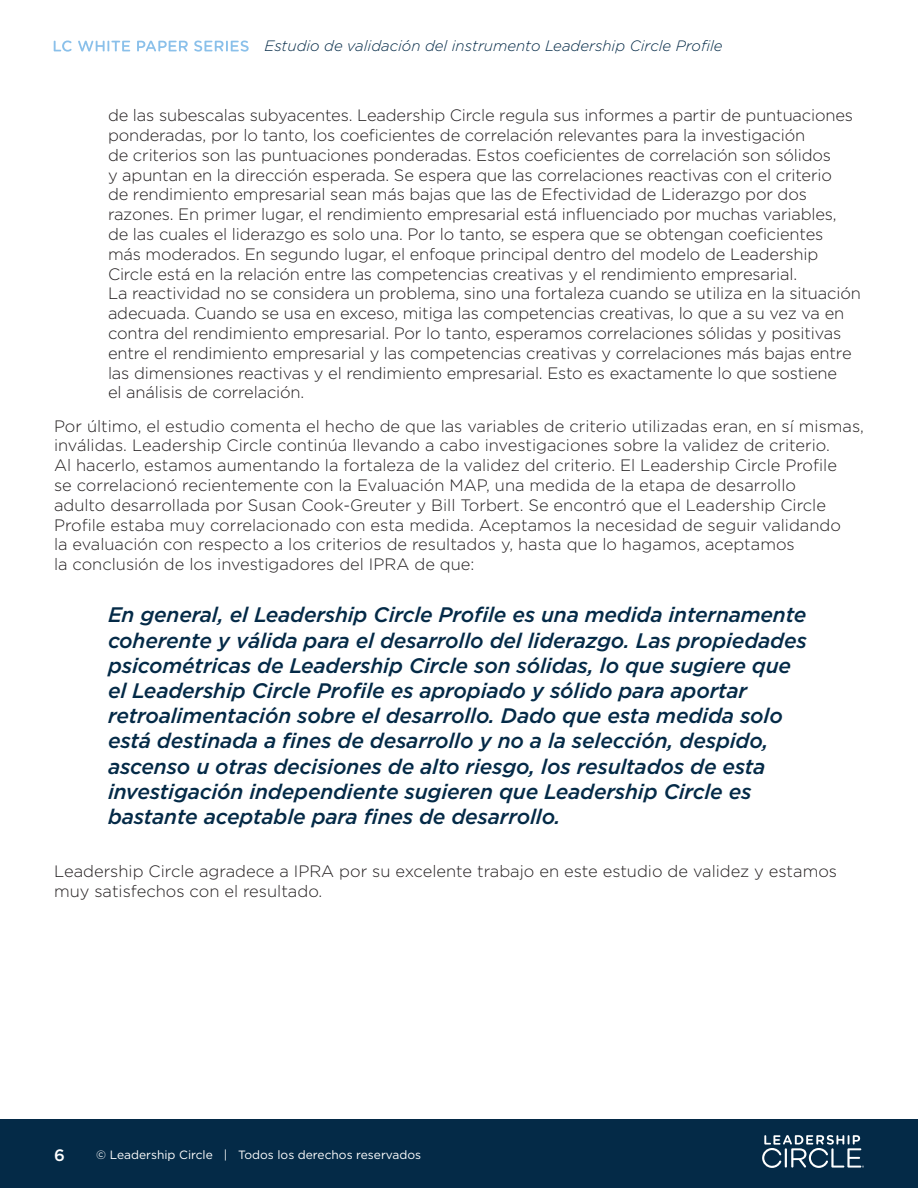
<style>
.page{position:relative;width:918px;height:1188px;background:#fff}
.page>*{position:absolute;margin:0;border:0;box-sizing:border-box;transform-origin:0 0}
.t1{font:italic 500 21px/25.2px "Gotham";letter-spacing:-.01em;color:#042a47}
.Paragraph_Style_1{font:300 16.5px/19.8px "Gotham";letter-spacing:-.01em;color:#231f20}
.t2{font:500 16.5px "Gotham";color:#fff}
.t3{font:italic 300 15px "Gotham";color:#042a47}
.t4{font:12px "Gotham";color:#fff}
</style>
<div class="page">
<svg style="left:54px;top:41px;width:18px;height:11px"></svg>
<svg style="left:78px;top:41px;width:52px;height:11px"></svg>
<svg style="left:137px;top:41px;width:51px;height:10px"></svg>
<svg style="left:194px;top:41px;width:55px;height:11px"></svg>
<div style="left:0;top:1119px;width:918px;height:69px;background:#042a47"></div>
<svg style="left:762px;top:1135px;width:102px;height:33px"></svg>
<p class="t3" style="left:265px;top:38px;width:460px">Estudio de validación del instrumento Leadership Circle Profile</p>
<p class="Paragraph_Style_1" style="left:108px;top:105px;width:754px">de las subescalas subyacentes. Leadership Circle regula sus informes a partir de puntuaciones ponderadas, por lo tanto, los coeficientes de correlación relevantes para la investigación<br>de criterios son las puntuaciones ponderadas. Estos coeficientes de correlación son sólidos<br>y apuntan en la dirección esperada. Se espera que las correlaciones reactivas con el criterio<br>de rendimiento empresarial sean más bajas que las de Efectividad de Liderazgo por dos razones. En primer lugar, el rendimiento empresarial está influenciado por muchas variables, de las cuales el liderazgo es solo una. Por lo tanto, se espera que se obtengan coeficientes<br>más moderados. En segundo lugar, el enfoque principal dentro del modelo de Leadership Circle está en la relación entre las competencias creativas y el rendimiento empresarial.<br>La reactividad no se considera un problema, sino una fortaleza cuando se utiliza en la situación adecuada. Cuando se usa en exceso, mitiga las competencias creativas, lo que a su vez va en contra del rendimiento empresarial. Por lo tanto, esperamos correlaciones sólidas y positivas entre el rendimiento empresarial y las competencias creativas y correlaciones más bajas entre las dimensiones reactivas y el rendimiento empresarial. Esto es exactamente lo que sostiene<br>el análisis de correlación.</p>
<p class="Paragraph_Style_1" style="left:54px;top:416px;width:812px">Por último, el estudio comenta el hecho de que las variables de criterio utilizadas eran, en sí mismas, inválidas. Leadership Circle continúa llevando a cabo investigaciones sobre la validez de criterio.<br>Al hacerlo, estamos aumentando la fortaleza de la validez del criterio. El Leadership Circle Profile<br>se correlacionó recientemente con la Evaluación MAP, una medida de la etapa de desarrollo<br>adulto desarrollada por Susan Cook-Greuter y Bill Torbert. Se encontró que el Leadership Circle Profile estaba muy correlacionado con esta medida. Aceptamos la necesidad de seguir validando<br>la evaluación con respecto a los criterios de resultados y, hasta que lo hagamos, aceptamos<br>la conclusión de los investigadores del IPRA de que:</p>
<p class="t1" style="left:108px;top:602px;width:700px">En general, el Leadership Circle Profile es una medida internamente coherente y válida para el desarrollo del liderazgo. Las propiedades psicométricas de Leadership Circle son sólidas, lo que sugiere que el Leadership Circle Profile es apropiado y sólido para aportar retroalimentación sobre el desarrollo. Dado que esta medida solo está destinada a fines de desarrollo y no a la selección, despido, ascenso u otras decisiones de alto riesgo, los resultados de esta investigación independiente sugieren que Leadership Circle es bastante aceptable para fines de desarrollo.</p>
<p class="Paragraph_Style_1" style="left:54px;top:861px;width:785px">Leadership Circle agradece a IPRA por su excelente trabajo en este estudio de validez y estamos muy satisfechos con el resultado.</p>
<p class="t2" style="left:54px;top:1144px;width:12px">6</p>
<p class="t4" style="left:96px;top:1147px;width:327px">© Leadership Circle | Todos los derechos reservados</p>
</div>
